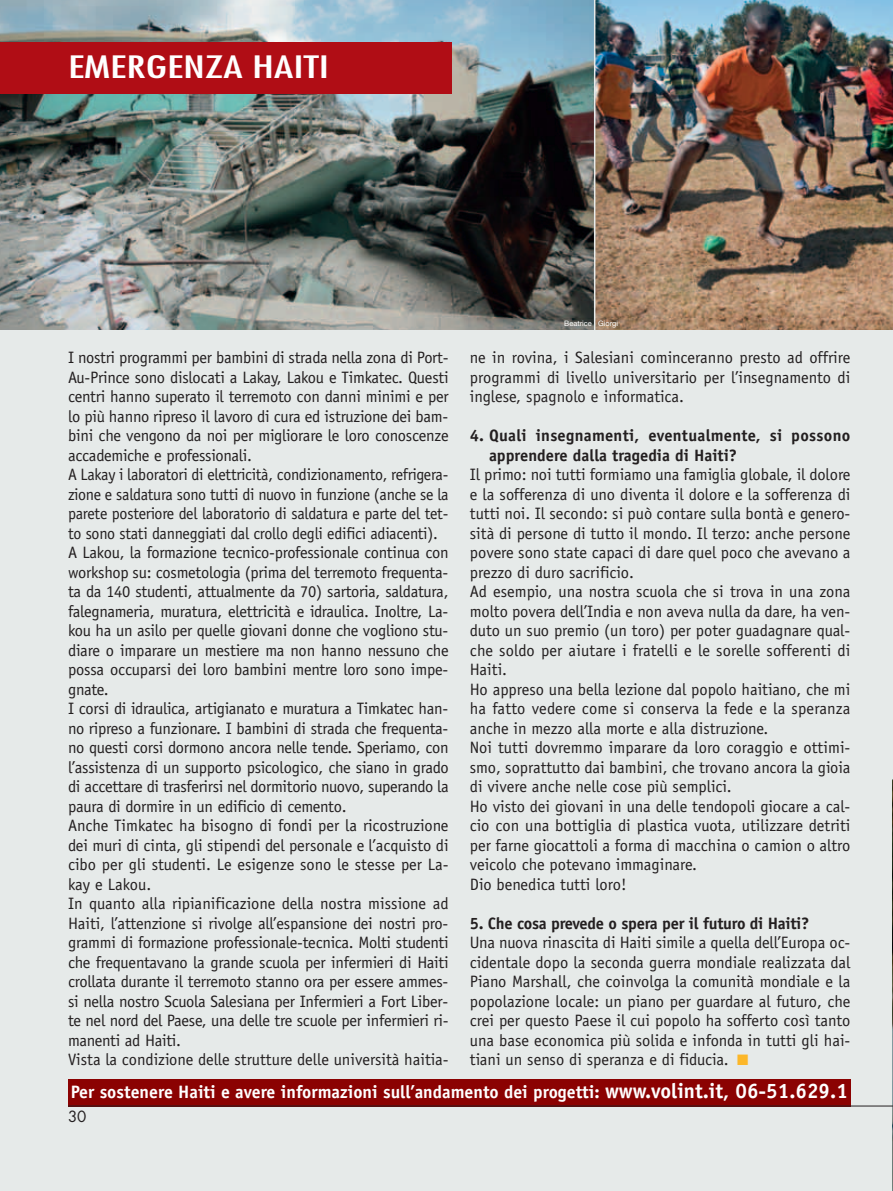
<style>
.page{position:relative;width:893px;height:1191px;background:#e6eae9}
.page>*{position:absolute;margin:0;border:0;box-sizing:border-box;transform-origin:0 0}
.t1{font:condensed 30px "Futura";color:#fff;scale:1.55 1}
.t2{font:700 18px "Officina Sans";color:#fff}
.t3{font:16.5px/19.5px "Officina Sans";letter-spacing:-.015em;color:#231f20}
.t4{font:700 16.5px/19.5px "Officina Sans";color:#231f20}
.t5{font:15px "Futura";color:#231f20}
.t6{font:7.5px "Helvetica Neue";color:#fff}
.s1{color:#fcb729}
.s2{font-size:21px}
</style>
<div class="page">
<img style="left:892px;top:779px;width:1px;height:412px">
<img style="left:0;top:0;width:594px;height:330px">
<img style="left:595px;top:0;width:298px;height:330px">
<div style="left:0;top:43px;width:451px;height:51px;background:#b00d15"></div>
<div style="left:68px;top:1079px;width:782px;height:27px;background:#8b0202"></div>
<hr style="left:68px;top:1105px;width:825px;height:1px;background:#231f20">
<h1 class="t1" style="left:68px;top:53px;width:170px">EMERGENZA HAITI</h1>
<p class="t6" style="left:564px;top:320px;width:55px">Beatrice Giorgi</p>
<p class="t3" style="left:68px;top:349px;width:382px">I nostri programmi per bambini di strada nella zona di Port-Au-Prince sono dislocati a Lakay, Lakou e Timkatec. Questi centri hanno superato il terremoto con danni minimi e per lo più hanno ripreso il lavoro di cura ed istruzione dei bam&shy;bini che vengono da noi per migliorare le loro conoscenze accademiche e professionali.<br>A Lakay i laboratori di elettricità, condizionamento, refrigera&shy;zione e saldatura sono tutti di nuovo in funzione (anche se la parete posteriore del laboratorio di saldatura e parte del tet&shy;to sono stati danneggiati dal crollo degli edifici adiacenti).<br>A Lakou, la formazione tecnico-professionale continua con workshop su: cosmetologia (prima del terremoto frequenta&shy;ta da 140 studenti, attualmente da 70) sartoria, saldatura, falegnameria, muratura, elettricità e idraulica. Inoltre, La&shy;kou ha un asilo per quelle giovani donne che vogliono stu&shy;diare o imparare un mestiere ma non hanno nessuno che possa occuparsi dei loro bambini mentre loro sono impe&shy;gnate.<br>I corsi di idraulica, artigianato e muratura a Timkatec han&shy;no ripreso a funzionare. I bambini di strada che frequenta&shy;no questi corsi dormono ancora nelle tende. Speriamo, con l’assistenza di un supporto psicologico, che siano in grado di accettare di trasferirsi nel dormitorio nuovo, superando la paura di dormire in un edificio di cemento.<br>Anche Timkatec ha bisogno di fondi per la ricostruzione dei muri di cinta, gli stipendi del personale e l’acquisto di cibo per gli studenti. Le esigenze sono le stesse per La&shy;kay e Lakou.<br>In quanto alla ripianificazione della nostra missione ad Haiti, l’attenzione si rivolge all’espansione dei nostri pro&shy;grammi di formazione professionale-tecnica. Molti studenti che frequentavano la grande scuola per infermieri di Haiti crollata durante il terremoto stanno ora per essere ammes&shy;si nella nostro Scuola Salesiana per Infermieri a Fort Liber&shy;te nel nord del Paese, una delle tre scuole per infermieri ri&shy;manenti ad Haiti.<br>Vista la condizione delle strutture delle università haitia-</p>
<p class="t3" style="left:470px;top:349px;width:382px;text-align:justify">ne in rovina, i Salesiani cominceranno presto ad offrire programmi di livello universitario per l’insegnamento di inglese, spagnolo e informatica.</p>
<p class="t4" style="left:489px;top:427px;width:363px;text-indent:-19px">4. Quali insegnamenti, eventualmente, si possono apprendere dalla tragedia di Haiti?</p>
<p class="t3" style="left:470px;top:466px;width:382px">Il primo: noi tutti formiamo una famiglia globale, il dolore e la sofferenza di uno diventa il dolore e la sofferenza di tutti noi. Il secondo: si può contare sulla bontà e genero&shy;sità di persone di tutto il mondo. Il terzo: anche persone povere sono state capaci di dare quel poco che avevano a prezzo di duro sacrificio.<br>Ad esempio, una nostra scuola che si trova in una zona molto povera dell’India e non aveva nulla da dare, ha ven&shy;duto un suo premio (un toro) per poter guadagnare qual&shy;che soldo per aiutare i fratelli e le sorelle sofferenti di Haiti.<br>Ho appreso una bella lezione dal popolo haitiano, che mi ha fatto vedere come si conserva la fede e la speranza anche in mezzo alla morte e alla distruzione.<br>Noi tutti dovremmo imparare da loro coraggio e ottimi&shy;smo, soprattutto dai bambini, che trovano ancora la gioia di vivere anche nelle cose più semplici.<br>Ho visto dei giovani in una delle tendopoli giocare a cal&shy;cio con una bottiglia di plastica vuota, utilizzare detriti per farne giocattoli a forma di macchina o camion o altro veicolo che potevano immaginare.<br>Dio benedica tutti loro!</p>
<p class="t4" style="left:470px;top:915px;width:341px">5. Che cosa prevede o spera per il futuro di Haiti?</p>
<p class="t3" style="left:470px;top:934px;width:382px;text-align:justify">Una nuova rinascita di Haiti simile a quella dell’Europa oc&shy;cidentale dopo la seconda guerra mondiale realizzata dal Piano Marshall, che coinvolga la comunità mondiale e la popolazione locale: un piano per guardare al futuro, che crei per questo Paese il cui popolo ha sofferto così tanto una base economica più solida e infonda in tutti gli hai&shy;tiani un senso di speranza e di fiducia. <span class="s1">■</span></p>
<p class="t2" style="left:71px;top:1085px;width:779px">Per sostenere Haiti e avere informazioni sull’andamento dei progetti: <span class="s2">www.volint.it, 06-51.629.1</span></p>
<p class="t5" style="left:68px;top:1109px;width:20px">30</p>
</div>
